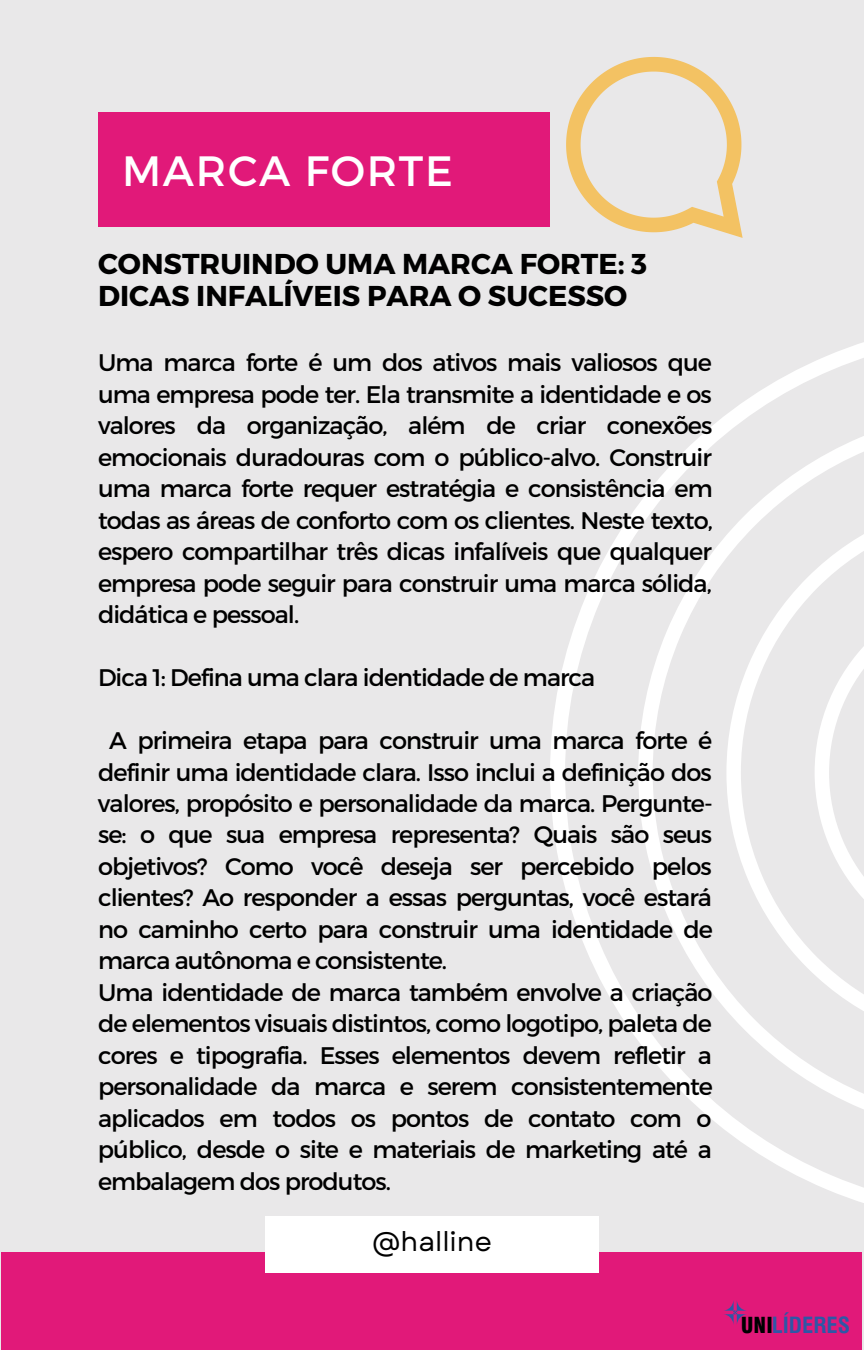
<style>
.page{position:relative;width:864px;height:1350px;background:#e9e8e9}
.page>*{position:absolute;margin:0;border:0;box-sizing:border-box;transform-origin:0 0}
.t1{font:42.3px "Montserrat";letter-spacing:.04em;color:#fff}
.t2{font:700 28.8px/32.2px "Montserrat";color:#000}
.t3{font:27px "Garet";color:#000}
.t4{font:24.07px/31.5px "Montserrat";letter-spacing:-.04em;color:#000;text-align:justify}
.t5{font:700 condensed 21.82px "Swiss 721 BT";color:#2e57a6;scale:1.04 1}
.s1{font-weight:900;font-size:21.6px;color:#000001}
</style>
<div class="page">
<div style="left:98px;top:112px;width:452px;height:115px;background:#e11979"></div>
<svg style="left:550px;top:342px;width:314px;height:861px"></svg>
<div style="left:2px;top:1252px;width:860px;height:98px;background:#e11979"></div>
<div style="left:265px;top:1216px;width:334px;height:56px;background:#fff"></div>
<svg style="left:566px;top:57px;width:177px;height:181px"></svg>
<svg style="left:724px;top:1300px;width:23px;height:25px"></svg>
<h1 class="t1" style="left:122px;top:145px;width:332px">MARCA FORTE</h1>
<p class="t2" style="left:98px;top:248px;width:551px">CONSTRUINDO UMA MARCA FORTE: 3<br>DICAS INFALÍVEIS PARA O SUCESSO</p>
<p class="t4" style="left:98px;top:347px;width:616px">Uma marca forte é um dos ativos mais valiosos que uma empresa pode ter. Ela transmite a identidade e os valores da organização, além de criar conexões emocionais duradouras com o público-alvo. Construir uma marca forte requer estratégia e consistência em todas as áreas de conforto com os clientes. Neste texto, espero compartilhar três dicas infalíveis que qualquer empresa pode seguir para construir uma marca sólida, didática e pessoal.</p>
<p class="t4" style="left:98px;top:662px;width:499px">Dica 1: Defina uma clara identidade de marca</p>
<p class="t4" style="left:98px;top:725px;width:617px;text-align:left;text-indent:11px">A primeira etapa para construir uma marca forte é definir uma identidade clara. Isso inclui a definição dos valores, propósito e personalidade da marca. Pergunte&shy;se: o que sua empresa representa? Quais são seus objetivos? Como você deseja ser percebido pelos clientes? Ao responder a essas perguntas, você estará no caminho certo para construir uma identidade de marca autônoma e consistente.<br>Uma identidade de marca também envolve a criação de elementos visuais distintos, como logotipo, paleta de cores e tipografia. Esses elementos devem refletir a personalidade da marca e serem consistentemente aplicados em todos os pontos de contato com o público, desde o site e materiais de marketing até a embalagem dos produtos.</p>
<p class="t3" style="left:372px;top:1225px;width:121px">@halline</p>
<p class="t5" style="left:741px;top:1312px;width:107px"><span class="s1">UNI</span>LÍDERES</p>
</div>
